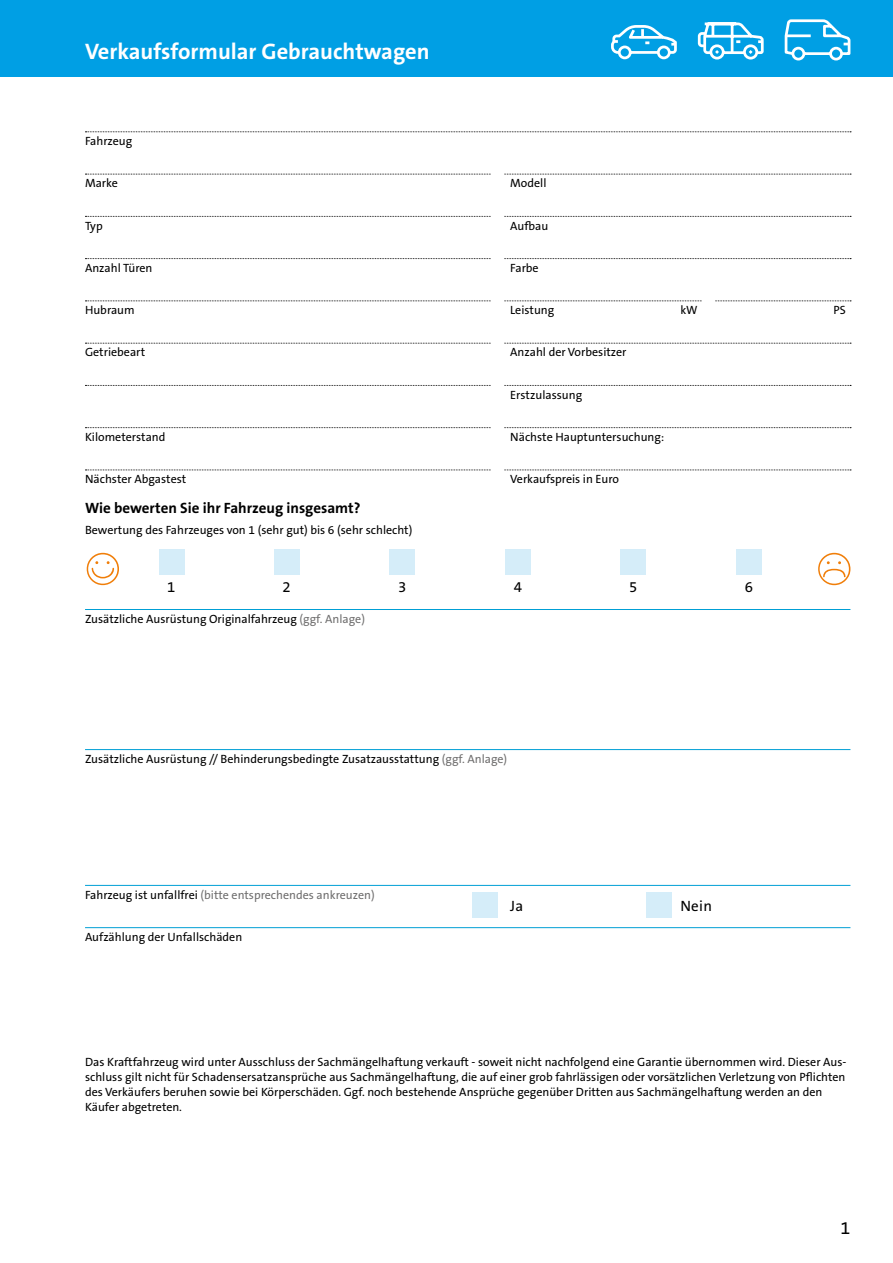
<style>
.page{position:relative;width:893px;height:1263px;background:#fff}
.page>*{position:absolute;margin:0;border:0;box-sizing:border-box;transform-origin:0 0}
.t1{font:700 22.5px "The Sans B W7";color:#fff}
.t2{font:18px "The Sans B W5 Plain";color:#000}
.t3{font:700 15px "The Sans B W7";color:#000}
.t4{font:15px "The Sans B W5 Plain";letter-spacing:.02em;color:#000}
.t5{font:12px/15px "The Sans B W5 Plain";color:#000}
.t6{font:12px "The Sans B W5 Plain";color:#706f6f}
.s1{color:#706f6f}
.s2{color:#000}
</style>
<div class="page">
<svg style="left:85px;top:131px;width:766px;height:1px"></svg>
<svg style="left:85px;top:174px;width:766px;height:1px"></svg>
<svg style="left:85px;top:216px;width:766px;height:1px"></svg>
<svg style="left:85px;top:258px;width:766px;height:1px"></svg>
<svg style="left:85px;top:300px;width:766px;height:1px"></svg>
<svg style="left:85px;top:343px;width:766px;height:1px"></svg>
<svg style="left:85px;top:385px;width:766px;height:1px"></svg>
<svg style="left:85px;top:427px;width:766px;height:1px"></svg>
<svg style="left:85px;top:470px;width:766px;height:1px"></svg>
<hr style="left:85px;top:609px;width:765px;height:1px;background:#009fd5">
<hr style="left:85px;top:749px;width:765px;height:1px;background:#009fd5">
<hr style="left:85px;top:885px;width:765px;height:1px;background:#009fd5">
<hr style="left:85px;top:927px;width:765px;height:1px;background:#009fd5">
<div style="left:0;top:0;width:893px;height:76px;background:#009fe4"></div>
<svg style="left:611px;top:25px;width:66px;height:35px"></svg>
<svg style="left:697px;top:22px;width:67px;height:38px"></svg>
<svg style="left:784px;top:19px;width:67px;height:42px"></svg>
<div style="left:491px;top:166px;width:13px;height:314px;background:#fff"></div>
<div style="left:702px;top:287px;width:13px;height:35px;background:#fff"></div>
<svg style="left:87px;top:553px;width:32px;height:32px"></svg>
<svg style="left:818px;top:553px;width:32px;height:32px"></svg>
<div style="left:159px;top:550px;width:26px;height:25px;background:#d5edf9"></div>
<div style="left:274px;top:550px;width:26px;height:25px;background:#d5edf9"></div>
<div style="left:389px;top:550px;width:26px;height:25px;background:#d5edf9"></div>
<div style="left:505px;top:550px;width:26px;height:25px;background:#d5edf9"></div>
<div style="left:621px;top:550px;width:25px;height:25px;background:#d5edf9"></div>
<div style="left:736px;top:550px;width:26px;height:25px;background:#d5edf9"></div>
<div style="left:472px;top:892px;width:25px;height:25px;background:#d5edf9"></div>
<div style="left:646px;top:892px;width:26px;height:25px;background:#d5edf9"></div>
<h1 class="t1" style="left:85px;top:37px;width:346px">Verkaufsformular Gebrauchtwagen</h1>
<p class="t5" style="left:85px;top:133px;width:49px">Fahrzeug</p>
<p class="t5" style="left:85px;top:176px;width:34px">Marke</p>
<p class="t5" style="left:510px;top:176px;width:38px">Modell</p>
<p class="t5" style="left:85px;top:218px;width:19px">Typ</p>
<p class="t5" style="left:510px;top:218px;width:39px">Aufbau</p>
<p class="t5" style="left:85px;top:260px;width:69px">Anzahl Türen</p>
<p class="t5" style="left:510px;top:260px;width:30px">Farbe</p>
<p class="t5" style="left:85px;top:303px;width:51px">Hubraum</p>
<p class="t5" style="left:510px;top:303px;width:46px">Leistung</p>
<p class="t5" style="left:680px;top:303px;width:19px">kW</p>
<p class="t5" style="left:834px;top:303px;width:14px">PS</p>
<p class="t5" style="left:85px;top:345px;width:62px">Getriebeart</p>
<p class="t5" style="left:510px;top:345px;width:118px">Anzahl der Vorbesitzer</p>
<p class="t5" style="left:510px;top:387px;width:73px">Erstzulassung</p>
<p class="t5" style="left:85px;top:429px;width:82px">Kilometerstand</p>
<p class="t5" style="left:510px;top:429px;width:156px">Nächste Hauptuntersuchung:</p>
<p class="t5" style="left:85px;top:472px;width:103px">Nächster Abgastest</p>
<p class="t5" style="left:510px;top:472px;width:110px">Verkaufspreis in Euro</p>
<p class="t3" style="left:85px;top:498px;width:277px">Wie bewerten Sie ihr Fahrzeug insgesamt?</p>
<p class="t5" style="left:85px;top:522px;width:329px">Bewertung des Fahrzeuges von 1 (sehr gut) bis 6 (sehr schlecht)</p>
<p class="t4" style="left:167px;top:577px;width:10px">1</p>
<p class="t4" style="left:283px;top:577px;width:10px">2</p>
<p class="t4" style="left:398px;top:577px;width:10px">3</p>
<p class="t4" style="left:514px;top:577px;width:10px">4</p>
<p class="t4" style="left:629px;top:577px;width:10px">5</p>
<p class="t4" style="left:745px;top:577px;width:10px">6</p>
<p class="t5" style="left:85px;top:611px;width:281px">Zusätzliche Ausrüstung Originalfahrzeug <span class="s1">(ggf. Anlage)</span></p>
<p class="t5" style="left:85px;top:751px;width:424px">Zusätzliche Ausrüstung // Behinderungsbedingte Zusatzausstattung <span class="s1">(ggf. Anlage)</span></p>
<p class="t6" style="left:85px;top:887px;width:291px"><span class="s2">Fahrzeug ist unfallfrei</span> (bitte entsprechendes ankreuzen)</p>
<p class="t5" style="left:85px;top:929px;width:159px">Aufzählung der Unfallschäden</p>
<p class="t4" style="left:510px;top:896px;width:15px">Ja</p>
<p class="t4" style="left:680px;top:896px;width:33px">Nein</p>
<p class="t5" style="left:85px;top:1055px;width:763px">Das Kraftfahrzeug wird unter Ausschluss der Sachmängelhaftung verkauft - soweit nicht nachfolgend eine Garantie übernommen wird. Dieser Aus&shy;schluss gilt nicht für Schadensersatzansprüche aus Sachmängelhaftung, die auf einer grob fahrlässigen oder vorsätzlichen Verletzung von Pflichten des Verkäufers beruhen sowie bei Körperschäden. Ggf. noch bestehende Ansprüche gegenüber Dritten aus Sachmängelhaftung werden an den Käufer abgetreten.</p>
<h2 class="t2" style="left:840px;top:1216px;width:11px">1</h2>
</div>
